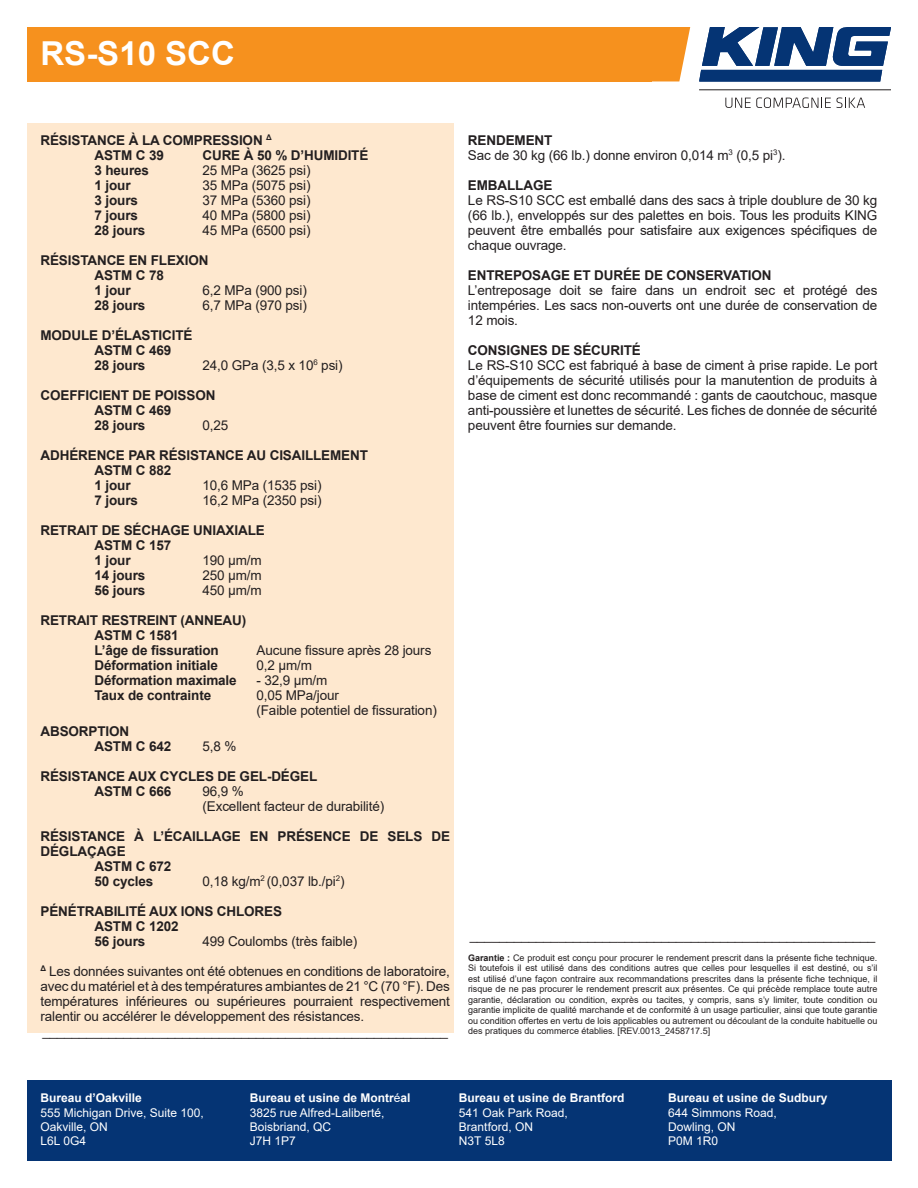
<style>
.page{position:relative;width:918px;height:1188px;background:#fff}
.page>*{position:absolute;margin:0;border:0;box-sizing:border-box;transform-origin:0 0}
.t1{font:700 33px "Arial";color:#fff}
.t2{font:13.5px/15px "Arial";letter-spacing:-.01em;color:#231f20}
.t3{font:700 13.5px/15px "Arial";letter-spacing:-.01em;color:#231f20}
.t4{font:12px/14.4px "Arial";color:#fff}
.t5{font:700 12px "Arial";color:#fff}
.t6{font:9px/10.5px "Arial";color:#231f20;text-align:justify}
.s1{font-weight:700}
</style>
<div class="page">
<div style="left:27px;top:123px;width:427px;height:909px;background:#fee8cf"></div>
<div style="left:27px;top:27px;width:624px;height:54px;background:#f6911e"></div>
<svg style="left:651px;top:27px;width:39px;height:54px;background:#f79f3b"></svg>
<div style="left:27px;top:1080px;width:864px;height:81px;background:#053474"></div>
<svg style="left:699px;top:27px;width:192px;height:55px"></svg>
<hr style="left:699px;top:90px;width:192px;height:1px;background:#231f20">
<svg style="left:725px;top:97px;width:140px;height:11px"></svg>
<h1 class="t1" style="left:40px;top:40px;width:196px">RS-S10 SCC</h1>
<p class="t3" style="left:94px;top:134px;width:179px;text-indent:-54px">RÉSISTANCE À LA COMPRESSION <sup>Δ<br></sup>ASTM C 39</p>
<p class="t3" style="left:202px;top:149px;width:167px">CURE À 50 % D’HUMIDITÉ</p>
<p class="t3" style="left:94px;top:164px;width:56px">3 heures</p>
<p class="t2" style="left:202px;top:163px;width:110px">25 MPa (3625 psi)</p>
<p class="t3" style="left:94px;top:179px;width:38px">1 jour</p>
<p class="t2" style="left:202px;top:177px;width:110px">35 MPa (5075 psi)</p>
<p class="t3" style="left:94px;top:194px;width:45px">3 jours</p>
<p class="t2" style="left:202px;top:192px;width:110px">37 MPa (5360 psi)</p>
<p class="t3" style="left:94px;top:209px;width:45px">7 jours</p>
<p class="t2" style="left:202px;top:207px;width:110px">40 MPa (5800 psi)</p>
<p class="t3" style="left:94px;top:224px;width:52px">28 jours</p>
<p class="t2" style="left:202px;top:222px;width:110px">45 MPa (6500 psi)</p>
<p class="t3" style="left:94px;top:254px;width:116px;text-indent:-54px">RÉSISTANCE EN FLEXION<br>ASTM C 78<br>1 jour</p>
<p class="t2" style="left:202px;top:282px;width:106px">6,2 MPa (900 psi)</p>
<p class="t3" style="left:94px;top:299px;width:52px">28 jours</p>
<p class="t2" style="left:202px;top:297px;width:106px">6,7 MPa (970 psi)</p>
<p class="t3" style="left:94px;top:329px;width:100px;text-indent:-54px">MODULE D’ÉLASTICITÉ<br>ASTM C 469<br>28 jours</p>
<p class="t2" style="left:202px;top:357px;width:142px">24,0 GPa (3,5 x 10<sup>6</sup> psi)</p>
<p class="t3" style="left:95px;top:389px;width:122px;text-indent:-54px">COEFFICIENT DE POISSON<br>ASTM C 469<br>28 jours</p>
<p class="t2" style="left:203px;top:417px;width:27px">0,25</p>
<p class="t3" style="left:95px;top:449px;width:275px;text-indent:-54px">ADHÉRENCE PAR RÉSISTANCE AU CISAILLEMENT<br>ASTM C 882<br>1 jour</p>
<p class="t2" style="left:203px;top:477px;width:121px">10,6 MPa (1535 psi)</p>
<p class="t3" style="left:95px;top:494px;width:45px">7 jours</p>
<p class="t2" style="left:203px;top:492px;width:121px">16,2 MPa (2350 psi)</p>
<p class="t3" style="left:95px;top:524px;width:172px;text-indent:-54px">RETRAIT DE SÉCHAGE UNIAXIALE<br>ASTM C 157<br>1 jour</p>
<p class="t2" style="left:203px;top:552px;width:61px">190 μm/m</p>
<p class="t3" style="left:95px;top:569px;width:52px">14 jours</p>
<p class="t2" style="left:203px;top:567px;width:61px">250 μm/m</p>
<p class="t3" style="left:95px;top:584px;width:52px">56 jours</p>
<p class="t2" style="left:203px;top:582px;width:61px">450 μm/m</p>
<p class="t3" style="left:95px;top:614px;width:153px;text-indent:-54px">RETRAIT RESTREINT (ANNEAU)<br>ASTM C 1581<br>L’âge de fissuration</p>
<p class="t2" style="left:257px;top:642px;width:176px">Aucune fissure après 28 jours</p>
<p class="t3" style="left:95px;top:659px;width:125px">Déformation initiale</p>
<p class="t2" style="left:257px;top:657px;width:57px">0,2 μm/m</p>
<p class="t3" style="left:95px;top:674px;width:144px">Déformation maximale</p>
<p class="t2" style="left:256px;top:672px;width:72px">- 32,9 μm/m</p>
<p class="t3" style="left:95px;top:689px;width:118px">Taux de contrainte</p>
<p class="t2" style="left:257px;top:687px;width:182px">0,05 MPa/jour<br>(Faible potentiel de fissuration)</p>
<p class="t3" style="left:95px;top:725px;width:78px;text-indent:-54px">ABSORPTION<br>ASTM C 642</p>
<p class="t2" style="left:203px;top:738px;width:35px">5,8 %</p>
<p class="t3" style="left:95px;top:770px;width:224px;text-indent:-54px">RÉSISTANCE AUX CYCLES DE GEL-DÉGEL<br>ASTM C 666</p>
<p class="t2" style="left:203px;top:783px;width:183px">96,9 %<br>(Excellent facteur de durabilité)</p>
<p class="t3" style="left:41px;top:830px;width:411px">RÉSISTANCE À L’ÉCAILLAGE EN PRÉSENCE DE SELS DE</p>
<p class="t3" style="left:41px;top:845px;width:87px">DÉGLAÇAGE</p>
<p class="t3" style="left:95px;top:860px;width:78px">ASTM C 672</p>
<p class="t3" style="left:95px;top:875px;width:60px">50 cycles</p>
<p class="t2" style="left:202px;top:873px;width:144px">0,18 kg/m<sup>2</sup> (0,037 lb./pi<sup>2</sup>)</p>
<p class="t3" style="left:94px;top:905px;width:189px;text-indent:-54px">PÉNÉTRABILITÉ AUX IONS CHLORES<br>ASTM C 1202<br>56 jours</p>
<p class="t2" style="left:202px;top:933px;width:156px">499 Coulombs (très faible)</p>
<p class="t2" style="left:40px;top:965px;width:411px"><sup>Δ</sup> Les données suivantes ont été obtenues en conditions de laboratoire, avec du matériel et à des températures ambiantes de 21 °C (70 °F). Des températures inférieures ou supérieures pourraient respectivement ralentir ou accélérer le développement des résistances. _______________________________________________________</p>
<p class="t2" style="left:468px;top:132px;width:319px"><span class="s1">RENDEMENT<br></span>Sac de 30 kg (66 lb.) donne environ 0,014 m<sup>3</sup> (0,5 pi<sup>3</sup>).</p>
<p class="t3" style="left:468px;top:179px;width:86px">EMBALLAGE</p>
<p class="t2" style="left:468px;top:192px;width:411px;text-align:justify">Le RS-S10 SCC est emballé dans des sacs à triple doublure de 30 kg (66 lb.), enveloppés sur des palettes en bois. Tous les produits KING peuvent être emballés pour satisfaire aux exigences spécifiques de chaque ouvrage.</p>
<p class="t3" style="left:468px;top:269px;width:305px">ENTREPOSAGE ET DURÉE DE CONSERVATION</p>
<p class="t2" style="left:468px;top:284px;width:411px;text-align:justify">L’entreposage doit se faire dans un endroit sec et protégé des intempéries. Les sacs non-ouverts ont une durée de conservation de 12 mois.</p>
<p class="t3" style="left:468px;top:344px;width:174px">CONSIGNES DE SÉCURITÉ</p>
<p class="t2" style="left:468px;top:359px;width:411px;text-align:justify">Le RS-S10 SCC est fabriqué à base de ciment à prise rapide. Le port d’équipements de sécurité utilisés pour la manutention de produits à base de ciment est donc recommandé : gants de caoutchouc, masque anti-poussière et lunettes de sécurité. Les fiches de donnée de sécurité peuvent être fournies sur demande.</p>
<p class="t2" style="left:470px;top:929px;width:407px">_______________________________________________________</p>
<p class="t6" style="left:468px;top:952px;width:411px"><span class="s1">Garantie :</span> Ce produit est conçu pour procurer le rendement prescrit dans la présente fiche technique.<br>Si toutefois il est utilisé dans des conditions autres que celles pour lesquelles il est destiné, ou s’il est utilisé d’une façon contraire aux recommandations prescrites dans la présente fiche technique, il risque de ne pas procurer le rendement prescrit aux présentes. Ce qui précède remplace toute autre garantie, déclaration ou condition, exprès ou tacites, y compris, sans s’y limiter, toute condition ou garantie implicite de qualité marchande et de conformité à un usage particulier, ainsi que toute garantie ou condition offertes en vertu de lois applicables ou autrement ou découlant de la conduite habituelle ou des pratiques du commerce établies. [REV.0013_2458717.5]</p>
<p class="t5" style="left:40px;top:1094px;width:103px">Bureau d’Oakville</p>
<p class="t4" style="left:40px;top:1105px;width:165px">555 Michigan Drive, Suite 100,<br>Oakville, ON<br>L6L 0G4</p>
<p class="t4" style="left:250px;top:1092px;width:162px"><span class="s1">Bureau et usine de Montr</span>é<span class="s1">al<br></span>3825 rue Alfred-Laliberté,<br>Boisbriand, QC<br>J7H 1P7</p>
<p class="t5" style="left:459px;top:1094px;width:167px">Bureau et usine de Brantford</p>
<p class="t4" style="left:459px;top:1105px;width:110px">541 Oak Park Road,<br>Brantford, ON<br>N3T 5L8</p>
<p class="t5" style="left:668px;top:1094px;width:161px">Bureau et usine de Sudbury</p>
<p class="t4" style="left:668px;top:1105px;width:110px">644 Simmons Road,<br>Dowling, ON<br>P0M 1R0</p>
</div>
